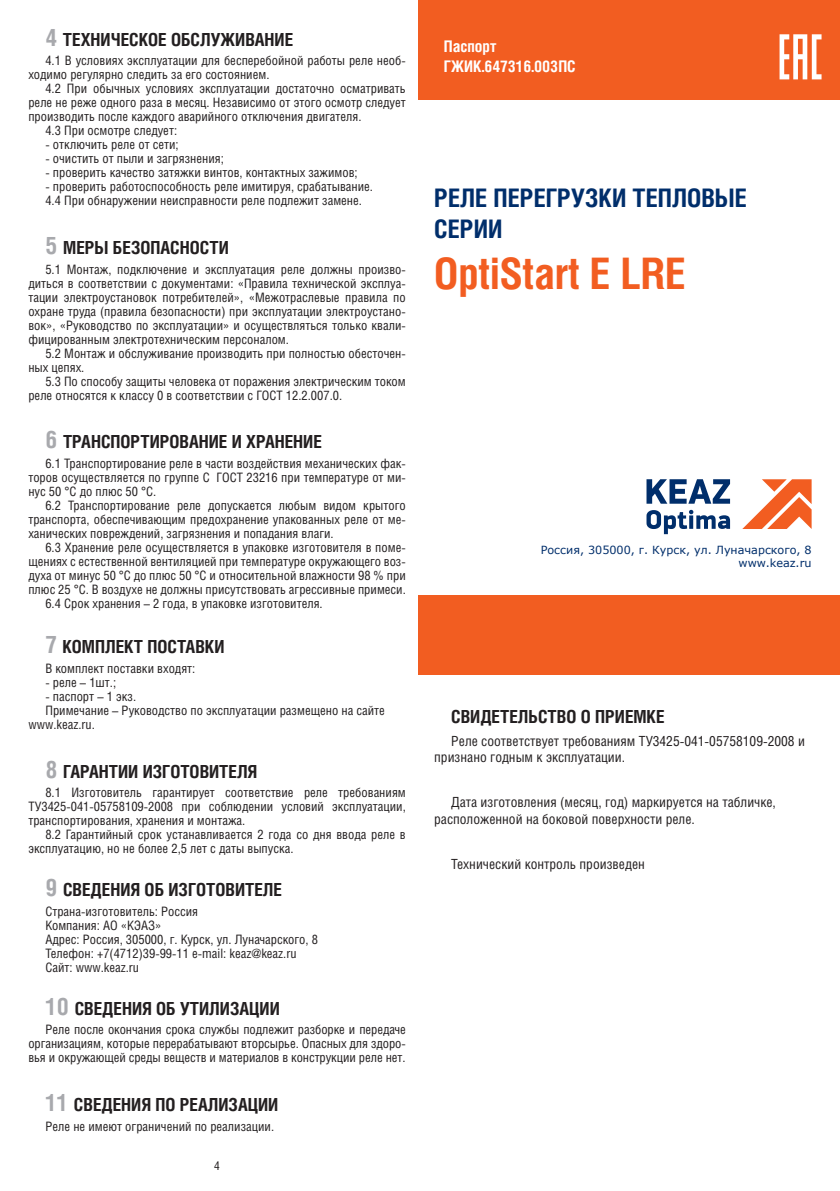
<style>
.page{position:relative;width:840px;height:1191px;background:#fff}
.page>*{position:absolute;margin:0;border:0;box-sizing:border-box;transform-origin:0 0}
.t1{font:700 43.4px "Helios Cond C";color:#f25d21}
.t2{font:700 25.6px/30.6px "Helios Cond C";color:#002e6b}
.t3{font:700 18px "Helios Cond C";color:#231f20}
.t4{font:700 16px "Helios Cond C";color:#fff}
.t5{font:14px/16.8px "Helios Cond C";color:#231f20}
.t6{font:13px/14px "Helios Cond C";color:#231f20;text-align:justify}
.t7{font:12px "Helios Cond C";color:#231f20}
.t8{font:11.2px "Verdana";color:#002e6b}
.s1{font-size:24px;color:#a8a9ad}
</style>
<div class="page">
<div style="left:418px;top:0;width:421px;height:99px;background:#f25d21"></div>
<svg style="left:742px;top:479px;width:69px;height:50px"></svg>
<svg style="left:646px;top:479px;width:83px;height:25px"></svg>
<svg style="left:646px;top:510px;width:83px;height:24px"></svg>
<svg style="left:779px;top:34px;width:42px;height:45px"></svg>
<div style="left:418px;top:595px;width:421px;height:80px;background:#f25d21"></div>
<p class="t3" style="left:45px;top:28px;width:249px"><span class="s1">4</span> ТЕХНИЧЕСКОЕ ОБСЛУЖИВАНИЕ</p>
<p class="t6" style="left:28px;top:53px;width:379px;text-indent:17px">4.1 В условиях эксплуатации для бесперебойной работы реле необ&shy;ходимо регулярно следить за его состоянием.</p>
<p class="t6" style="left:28px;top:81px;width:379px;text-indent:17px">4.2 При обычных условиях эксплуатации достаточно осматривать реле не реже одного раза в месяц. Независимо от этого осмотр следует производить после каждого аварийного отключения двигателя.</p>
<p class="t6" style="left:45px;top:123px;width:133px">4.3 При осмотре следует:</p>
<p class="t6" style="left:45px;top:137px;width:135px">- отключить реле от сети;</p>
<p class="t6" style="left:45px;top:151px;width:180px">- очистить от пыли и загрязнения;</p>
<p class="t6" style="left:45px;top:165px;width:313px">- проверить качество затяжки винтов, контактных зажимов;</p>
<p class="t6" style="left:45px;top:179px;width:329px">- проверить работоспособность реле имитируя, срабатывание.</p>
<p class="t6" style="left:45px;top:193px;width:318px">4.4 При обнаружении неисправности реле подлежит замене.</p>
<p class="t3" style="left:45px;top:237px;width:185px"><span class="s1">5</span> МЕРЫ БЕЗОПАСНОСТИ</p>
<p class="t6" style="left:28px;top:262px;width:379px;text-indent:17px">5.1 Монтаж, подключение и эксплуатация реле должны произво&shy;диться в соответствии с документами: «Правила технической эксплуа&shy;тации электроустановок потребителей», «Межотраслевые правила по охране труда (правила безопасности) при эксплуатации электроустано&shy;вок», «Руководство по эксплуатации» и осуществляться только квали&shy;фицированным электротехническим персоналом.</p>
<p class="t6" style="left:28px;top:346px;width:379px;text-indent:17px">5.2 Монтаж и обслуживание производить при полностью обесточен&shy;ных цепях.</p>
<p class="t6" style="left:28px;top:374px;width:379px;text-indent:17px">5.3 По способу защиты человека от поражения электрическим током реле относятся к классу 0 в соответствии с ГОСТ 12.2.007.0.</p>
<p class="t3" style="left:45px;top:431px;width:278px"><span class="s1">6</span> ТРАНСПОРТИРОВАНИЕ И ХРАНЕНИЕ</p>
<p class="t6" style="left:28px;top:456px;width:379px;text-indent:17px">6.1 Транспортирование реле в части воздействия механических фак&shy;торов осуществляется по группе С ГОСТ 23216 при температуре от ми&shy;нус 50 °С до плюс 50 °С.</p>
<p class="t6" style="left:28px;top:498px;width:379px;text-indent:17px">6.2 Транспортирование реле допускается любым видом крытого транспорта, обеспечивающим предохранение упакованных реле от ме&shy;ханических повреждений, загрязнения и попадания влаги.</p>
<p class="t6" style="left:28px;top:540px;width:379px;text-indent:17px">6.3 Хранение реле осуществляется в упаковке изготовителя в поме&shy;щениях с естественной вентиляцией при температуре окружающего воз&shy;духа от минус 50 °С до плюс 50 °С и относительной влажности 98 % при плюс 25 °С. В воздухе не должны присутствовать агрессивные примеси.</p>
<p class="t6" style="left:45px;top:596px;width:278px">6.4 Срок хранения – 2 года, в упаковке изготовителя.</p>
<p class="t3" style="left:45px;top:636px;width:181px"><span class="s1">7</span> КОМПЛЕКТ ПОСТАВКИ</p>
<p class="t6" style="left:45px;top:661px;width:151px">В комплект поставки входят:</p>
<p class="t6" style="left:45px;top:675px;width:72px">- реле – 1шт.;</p>
<p class="t6" style="left:45px;top:689px;width:92px">- паспорт – 1 экз.</p>
<p class="t6" style="left:28px;top:703px;width:358px;text-indent:17px">Примечание – Руководство по эксплуатации размещено на сайте www.keaz.ru.</p>
<p class="t3" style="left:45px;top:760px;width:213px"><span class="s1">8</span> ГАРАНТИИ ИЗГОТОВИТЕЛЯ</p>
<p class="t6" style="left:28px;top:785px;width:379px;text-indent:17px">8.1 Изготовитель гарантирует соответствие реле требованиям ТУ3425-041-05758109-2008 при соблюдении условий эксплуатации, транспортирования, хранения и монтажа.</p>
<p class="t6" style="left:28px;top:827px;width:379px;text-indent:17px">8.2 Гарантийный срок устанавливается 2 года со дня ввода реле в эксплуатацию, но не более 2,5 лет с даты выпуска.</p>
<p class="t3" style="left:45px;top:879px;width:238px"><span class="s1">9</span> СВЕДЕНИЯ ОБ ИЗГОТОВИТЕЛЕ</p>
<p class="t6" style="left:45px;top:904px;width:154px">Страна-изготовитель: Россия</p>
<p class="t6" style="left:45px;top:918px;width:117px">Компания: АО «КЭАЗ»</p>
<p class="t6" style="left:45px;top:932px;width:274px">Адрес: Россия, 305000, г. Курск, ул. Луначарского, 8</p>
<p class="t6" style="left:45px;top:946px;width:252px">Телефон: +7(4712)39-99-11 e-mail: keaz@keaz.ru</p>
<p class="t6" style="left:45px;top:960px;width:95px">Сайт: www.keaz.ru</p>
<p class="t3" style="left:45px;top:997px;width:236px"><span class="s1">10</span> СВЕДЕНИЯ ОБ УТИЛИЗАЦИИ</p>
<p class="t6" style="left:28px;top:1022px;width:379px;text-indent:17px">Реле после окончания срока службы подлежит разборке и передаче организациям, которые перерабатывают вторсырье. Опасных для здоро&shy;вья и окружающей среды веществ и материалов в конструкции реле нет.</p>
<p class="t3" style="left:45px;top:1093px;width:234px"><span class="s1">11</span> СВЕДЕНИЯ ПО РЕАЛИЗАЦИИ</p>
<p class="t6" style="left:45px;top:1118px;width:230px">Реле не имеют ограничений по реализации.</p>
<p class="t7" style="left:214px;top:1158px;width:7px">4</p>
<p class="t4" style="left:443px;top:37px;width:54px">Паспорт</p>
<p class="t4" style="left:443px;top:56px;width:133px">ГЖИК.647316.003ПС</p>
<p class="t2" style="left:434px;top:182px;width:314px">РЕЛЕ ПЕРЕГРУЗКИ ТЕПЛОВЫЕ<br>СЕРИИ</p>
<p class="t1" style="left:434px;top:248px;width:253px">OptiStart E LRE</p>
<p class="t8" style="left:540px;top:542px;width:272px">Россия, 305000, г. Курск, ул. Луначарского, 8</p>
<p class="t8" style="left:738px;top:555px;width:74px">www.keaz.ru</p>
<p class="t3" style="left:451px;top:706px;width:215px">СВИДЕТЕЛЬСТВО О ПРИЕМКЕ</p>
<p class="t5" style="left:434px;top:732px;width:372px;text-indent:17px">Реле соответствует требованиям ТУ3425-041-05758109-2008 и признано годным к эксплуатации.</p>
<p class="t5" style="left:434px;top:793px;width:343px;text-indent:17px">Дата изготовления (месяц, год) маркируется на табличке, расположенной на боковой поверхности реле.</p>
<p class="t5" style="left:451px;top:855px;width:195px">Технический контроль произведен</p>
</div>
